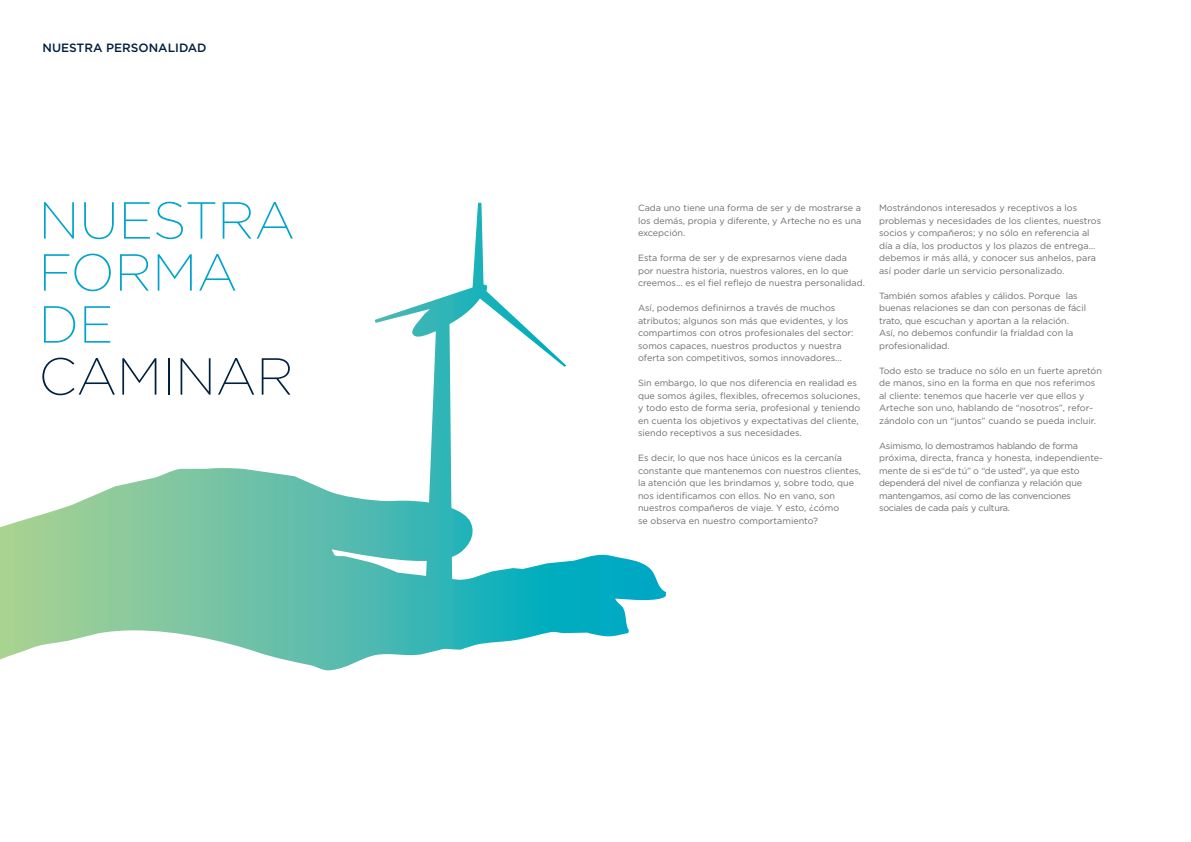
<style>
.page{position:relative;width:1191px;height:842px;background:#fff}
.page>*{position:absolute;margin:0;border:0;box-sizing:border-box;transform-origin:0 0}
.t1{font:200 52px/52px "Gotham";color:#00a3cb}
.t2{font:200 52px "Gotham";color:#00203e}
.t3{font:500 12px "Gotham";color:#00203e}
.t4{font:9px/12.5px "Gotham";color:#6c6d70}
.t5{font:9px/12.5px "Gotham";letter-spacing:-.025em;color:#6c6d70}
</style>
<div class="page">
<svg style="left:0;top:203px;width:666px;height:467px"></svg>
<h2 class="t3" style="left:43px;top:40px;width:166px">NUESTRA PERSONALIDAD</h2>
<h1 class="t1" style="left:39px;top:193px;width:258px">NUESTRA<br>FORMA<br>DE</h1>
<h1 class="t2" style="left:39px;top:344px;width:257px">CAMINAR</h1>
<p class="t4" style="left:638px;top:202px;width:225px;text-align:justify">Cada uno tiene una forma de ser y de mostrarse a los demás, propia y diferente, y Arteche no es una excepción.</p>
<p class="t4" style="left:638px;top:252px;width:228px">Esta forma de ser y de expresarnos viene dada<br>por nuestra historia, nuestros valores, en lo que creemos… es el fiel reflejo de nuestra personalidad.</p>
<p class="t4" style="left:638px;top:302px;width:217px">Así, podemos definirnos a través de muchos atributos; algunos son más que evidentes, y los compartimos con otros profesionales del sector: somos capaces, nuestros productos y nuestra oferta son competitivos, somos innovadores...</p>
<p class="t4" style="left:638px;top:377px;width:224px">Sin embargo, lo que nos diferencia en realidad es que somos ágiles, flexibles, ofrecemos soluciones, y todo esto de forma seria, profesional y teniendo en cuenta los objetivos y expectativas del cliente, siendo receptivos a sus necesidades.</p>
<p class="t4" style="left:638px;top:452px;width:224px">Es decir, lo que nos hace únicos es la cercanía constante que mantenemos con nuestros clientes, la atención que les brindamos y, sobre todo, que nos identificamos con ellos. No en vano, son nuestros compañeros de viaje. Y esto, ¿cómo<br>se observa en nuestro comportamiento?</p>
<p class="t4" style="left:879px;top:202px;width:224px">Mostrándonos interesados y receptivos a los problemas y necesidades de los clientes, nuestros socios y compañeros; y no sólo en referencia al día a día, los productos y los plazos de entrega… debemos ir más allá, y conocer sus anhelos, para así poder darle un servicio personalizado.</p>
<p class="t4" style="left:879px;top:289px;width:208px">También somos afables y cálidos. Porque las buenas relaciones se dan con personas de fácil trato, que escuchan y aportan a la relación.<br>Así, no debemos confundir la frialdad con la profesionalidad.</p>
<p class="t4" style="left:879px;top:364px;width:224px">Todo esto se traduce no sólo en un fuerte apretón de manos, sino en la forma en que nos referimos al cliente: tenemos que hacerle ver que ellos y Arteche son uno, hablando de “nosotros”, refor&shy;zándolo con un “juntos” cuando se pueda incluir.</p>
<p class="t5" style="left:879px;top:439px;width:225px">Asimismo, lo demostramos hablando de forma próxima, directa, franca y honesta, independiente&shy;mente de si es“de tú” o “de usted”, ya que esto dependerá del nivel de confianza y relación que mantengamos, así como de las convenciones sociales de cada país y cultura.</p>
</div>
